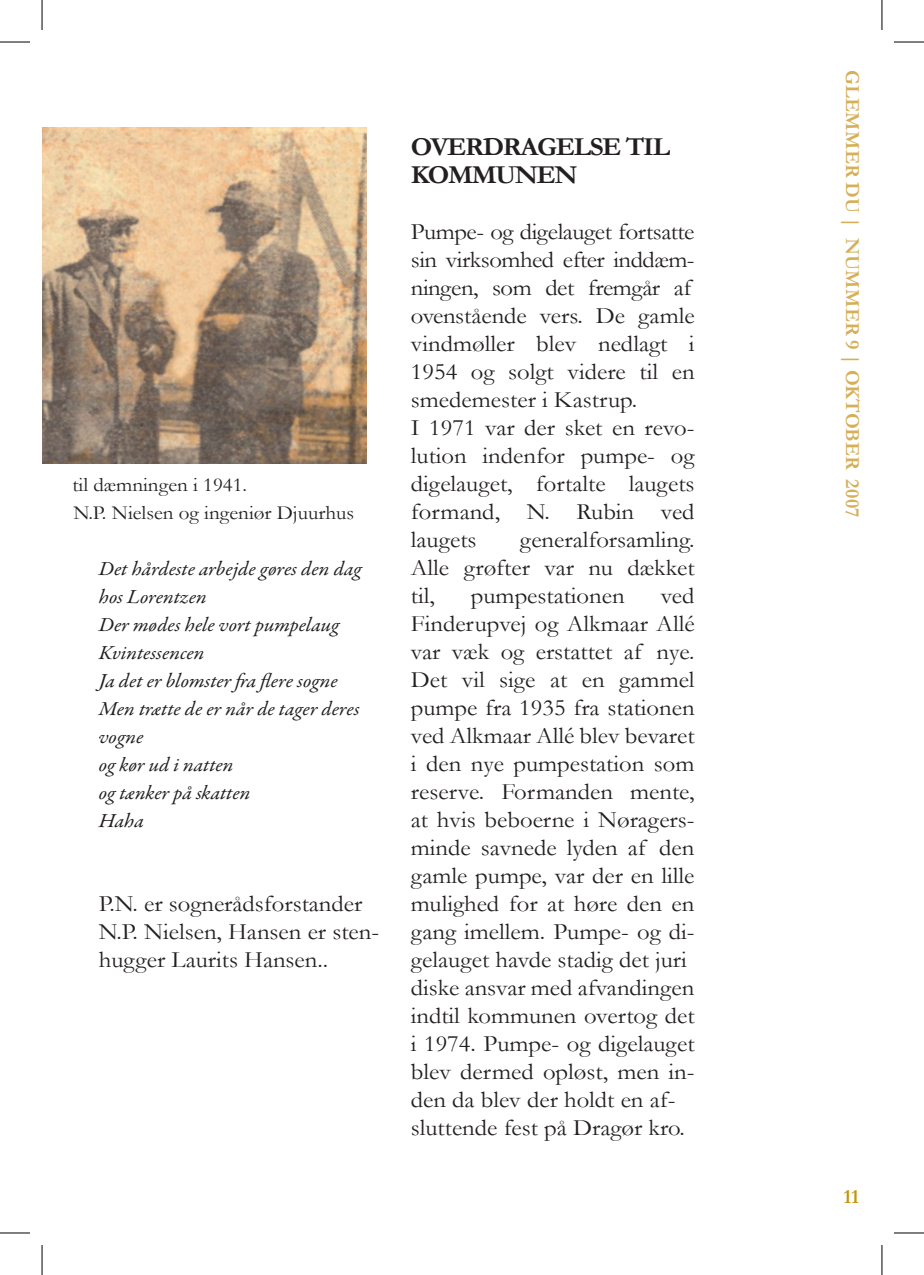
<style>
.page{position:relative;width:924px;height:1275px;background:#fff}
.page>*{position:absolute;margin:0;border:0;box-sizing:border-box;transform-origin:0 0}
.t1{font:700 26px/28px "Garamond";letter-spacing:-.05em;color:#231f20;scale:1.05 1}
.t2{font:23.6px/28px "Garamond";color:#231f20;scale:1.05 1}
.t3{font:italic 20px/28px "Garamond Premr Pro";color:#231f20;scale:1.05 1}
.t4{font:20px/28px "Garamond";color:#231f20;scale:1.05 1}
.t5{font:700 20px "Garamond";letter-spacing:-.01em;color:#d6b059}
.t6{font:700 20px "Garamond";color:#c49608}
</style>
<div class="page">
<img style="left:42px;top:127px;width:325px;height:336px">
<hr style="left:0;top:42px;width:30px;height:1px;background:#000">
<hr style="left:893px;top:42px;width:30px;height:1px;background:#000">
<hr style="left:0;top:1232px;width:30px;height:1px;background:#000">
<hr style="left:893px;top:1232px;width:30px;height:1px;background:#000">
<hr style="left:42px;top:0;width:1px;height:30px;background:#000">
<hr style="left:42px;top:1245px;width:1px;height:30px;background:#000">
<hr style="left:881px;top:0;width:1px;height:30px;background:#000">
<hr style="left:881px;top:1245px;width:1px;height:30px;background:#000">
<p class="t4" style="left:72px;top:470px;width:269px">til dæmningen i 1941.<br>N.P. Nielsen og ingeniør Djuurhus</p>
<p class="t3" style="left:99px;top:556px;width:251px">Det hårdeste arbejde gøres den dag hos Lorentzen<br>Der mødes hele vort pumpelaug<br>Kvintessencen<br>Ja det er blomster fra flere sogne<br>Men trætte de er når de tager deres vogne<br>og kør ud i natten<br>og tænker på skatten<br>Haha</p>
<p class="t2" style="left:99px;top:889px;width:268px">P.N. er sognerådsforstander<br>N.P. Nielsen, Hansen er sten&shy;hugger Laurits Hansen..</p>
<p class="t1" style="left:411px;top:133px;width:248px">OVERDRAGELSE TIL<br>KOMMUNEN</p>
<p class="t2" style="left:410px;top:217px;width:272px">Pumpe- og digelauget fortsatte sin virksomhed efter inddæm&shy;ningen, som det fremgår af ovenstående vers. De gamle vindmøller blev nedlagt i<br>1954 og solgt videre til en smedemester i Kastrup.<br>I 1971 var der sket en revo&shy;lution indenfor pumpe- og digelauget, fortalte laugets formand, N. Rubin ved laugets</p>
<p class="t2" style="left:410px;top:525px;width:271px;text-align:justify;text-indent:109px">generalforsamling.<br>Alle grøfter var nu dækket til,</p>
<p class="t2" style="left:410px;top:581px;width:272px;text-indent:250px">ved<br>Finderupvej og Alkmaar Allé var væk og erstattet af nye.<br>Det vil sige at en gammel pumpe fra 1935 fra stationen ved Alkmaar Allé blev bevaret i den nye pumpestation som reserve. Formanden mente, at hvis beboerne i Nøragers&shy;minde savnede lyden af den gamle pumpe, var der en lille mulighed for at høre den en gang imellem. Pumpe- og di&shy;gelauget havde stadig det juri diske ansvar med afvandingen indtil kommunen overtog det i 1974. Pumpe- og digelauget blev dermed opløst, men in&shy;den da blev der holdt en af&shy;sluttende fest på Dragør kro.</p>
<p class="t2" style="left:470px;top:581px;width:148px">pumpestationen</p>
<p class="t5" style="left:865px;top:70px;width:449px;rotate:90deg">GLEMMER DU | NUMMER 9 | OKTOBER 2007</p>
<p class="t6" style="left:843px;top:1182px;width:17px">11</p>
</div>
